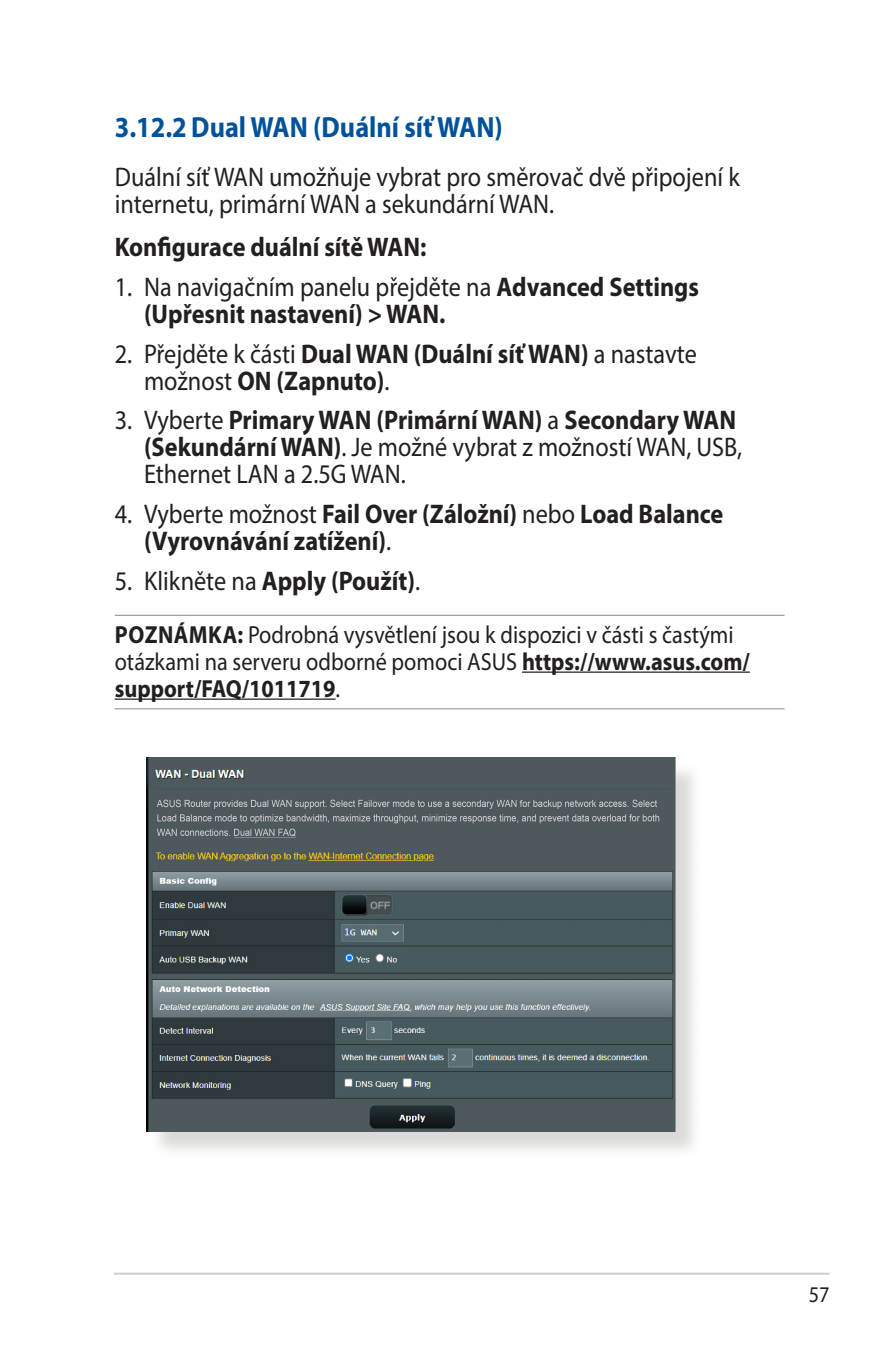
<style>
.page{position:relative;width:893px;height:1346px;background:#fff}
.page>*{position:absolute;margin:0;border:0;box-sizing:border-box;transform-origin:0 0}
.t1{font:700 29.25px "Myriad Pro";color:#01529a;scale:.9 1}
.t2{font:27px/27px "Myriad Pro";color:#231f20;scale:.9 1}
.t3{font:700 27px/27px "Myriad Pro";color:#231f20;scale:.9 1}
.t4{font:24.75px/27px "Myriad Pro";color:#231f20;scale:.9 1}
.t5{font:22.5px "Myriad Pro";color:#231f20;scale:.9 1}
.s1{font-weight:400}
.s2{font-weight:700}
</style>
<div class="page">
<hr style="left:114px;top:1272px;width:715px;height:3px;background:#d1d2d4">
<hr style="left:115px;top:615px;width:669px;height:1px;background:#939598">
<hr style="left:522px;top:671px;width:228px;height:2px;background:#231f20">
<hr style="left:115px;top:708px;width:669px;height:1px;background:#939598">
<hr style="left:115px;top:698px;width:221px;height:2px;background:#231f20">
<div style="left:150px;top:761px;width:553px;height:398px;background:#cfcecb;opacity:.75"></div>
<img style="left:147px;top:758px;width:528px;height:373px">
<p class="t1" style="left:115px;top:108px;width:433px">3.12.2 Dual WAN (Duální síť WAN)</p>
<p class="t2" style="left:115px;top:163px;width:696px">Duální síť WAN umožňuje vybrat pro směrovač dvě připojení k internetu, primární WAN a sekundární WAN.</p>
<p class="t3" style="left:115px;top:232px;width:348px">Konfigurace duální sítě WAN:</p>
<p class="t3" style="left:144px;top:272px;width:618px;text-indent:-29px"><span class="s1">1. Na navigačním panelu přejděte na</span> Advanced Settings (Upřesnit nastavení) &gt; WAN.</p>
<p class="t2" style="left:144px;top:340px;width:616px;text-indent:-29px">2. Přejděte k části <span class="s2">Dual WAN (Duální síť WAN)</span> a nastavte možnost <span class="s2">ON (Zapnuto)</span>.</p>
<p class="t2" style="left:144px;top:406px;width:666px;text-indent:-29px">3. Vyberte <span class="s2">Primary WAN (Primární WAN)</span> a <span class="s2">Secondary WAN (Sekundární WAN)</span>. Je možné vybrat z možností WAN, USB,<br>Ethernet LAN a 2.5G WAN.</p>
<p class="t3" style="left:144px;top:500px;width:645px;text-indent:-29px"><span class="s1">4. Vyberte možnost</span> Fail Over (Záložní) <span class="s1">nebo</span> Load Balance (Vyrovnávání zatížení)<span class="s1">.</span></p>
<p class="t2" style="left:115px;top:567px;width:341px">5. Klikněte na <span class="s2">Apply (Použít)</span>.</p>
<p class="t4" style="left:115px;top:620px;width:707px"><span class="s2">POZNÁMKA:</span> Podrobná vysvětlení jsou k dispozici v části s častými otázkami na serveru odborné pomoci ASUS <span class="s2">https://www.asus.com/ support/FAQ/1011719</span>.</p>
<p class="t5" style="left:809px;top:1281px;width:25px">57</p>
</div>
